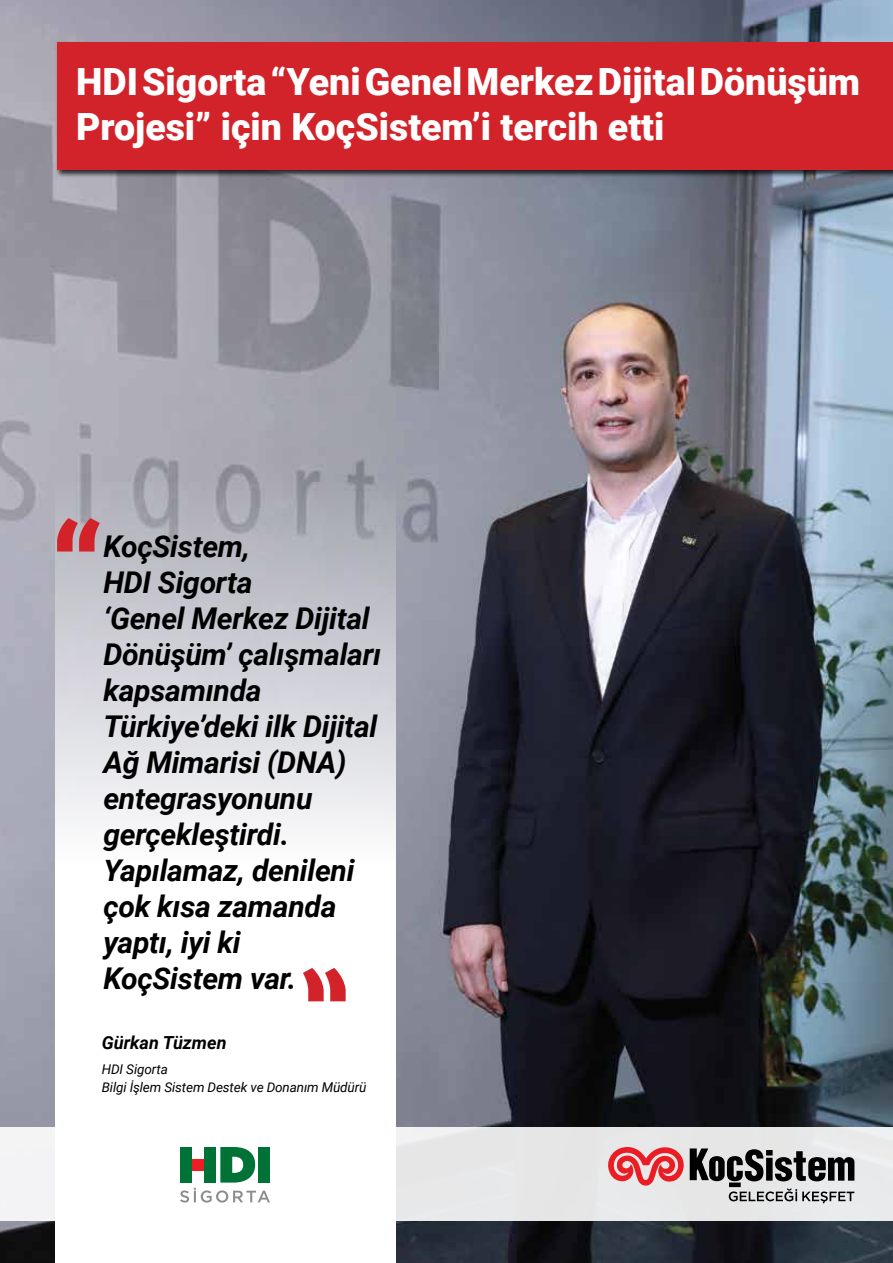
<style>
.page{position:relative;width:893px;height:1263px;background:#fff}
.page>*{position:absolute;margin:0;border:0;box-sizing:border-box;transform-origin:0 0}
.t1{font:900 37.5px/45px "Roboto";color:#fff}
.t2{font:italic 700 30px/36px "Roboto";letter-spacing:-.01em;color:#000}
.t3{font:italic 700 18px "Roboto";color:#000}
.t4{font:italic 13.5px/18px "Roboto";letter-spacing:-.01em;color:#000}
</style>
<div class="page">
<img style="left:0;top:0;width:893px;height:1263px">
<svg style="left:55px;top:478px;width:340px;height:785px"></svg>
<div style="left:0;top:1127px;width:893px;height:93px;background:linear-gradient(to right,#fff,#e2e2e3)"></div>
<svg style="left:57px;top:518px;width:43px;height:33px"></svg>
<svg style="left:303px;top:968px;width:43px;height:33px"></svg>
<div style="left:55px;top:41px;width:838px;height:136px;background:#000;opacity:.75"></div>
<div style="left:57px;top:43px;width:836px;height:127px;background:#d2232a"></div>
<svg style="left:607px;top:1146px;width:77px;height:40px;background:#e88084"></svg>
<svg style="left:690px;top:1148px;width:164px;height:55px;background:#8d8d8e"></svg>
<svg style="left:180px;top:1188px;width:90px;height:14px"></svg>
<svg style="left:220px;top:1147px;width:35px;height:35px"></svg>
<div style="left:258px;top:1147px;width:12px;height:35px;background:#007236"></div>
<div style="left:192px;top:1159px;width:12px;height:12px;background:#ed1d24"></div>
<div style="left:204px;top:1147px;width:12px;height:35px;background:#007236"></div>
<div style="left:180px;top:1147px;width:12px;height:35px;background:#007236"></div>
<p class="t1" style="left:76px;top:58px;width:785px">HDI Sigorta “Yeni Genel Merkez Dijital Dönüşüm<br>Projesi” için KoçSistem’i tercih etti</p>
<p class="t2" style="left:103px;top:527px;width:279px">KoçSistem,<br>HDI Sigorta<br>‘Genel Merkez Dijital<br>Dönüşüm’ çalışmaları kapsamında<br>Türkiye’deki ilk Dijital<br>Ağ Mimarisi (DNA) entegrasyonunu gerçekleştirdi.<br>Yapılamaz, denileni çok kısa zamanda yaptı, iyi ki<br>KoçSistem var.</p>
<p class="t3" style="left:102px;top:1030px;width:126px">Gürkan Tüzmen</p>
<p class="t4" style="left:102px;top:1060px;width:266px">HDI Sigorta<br>Bilgi İşlem Sistem Destek ve Donanım Müdürü</p>
</div>
